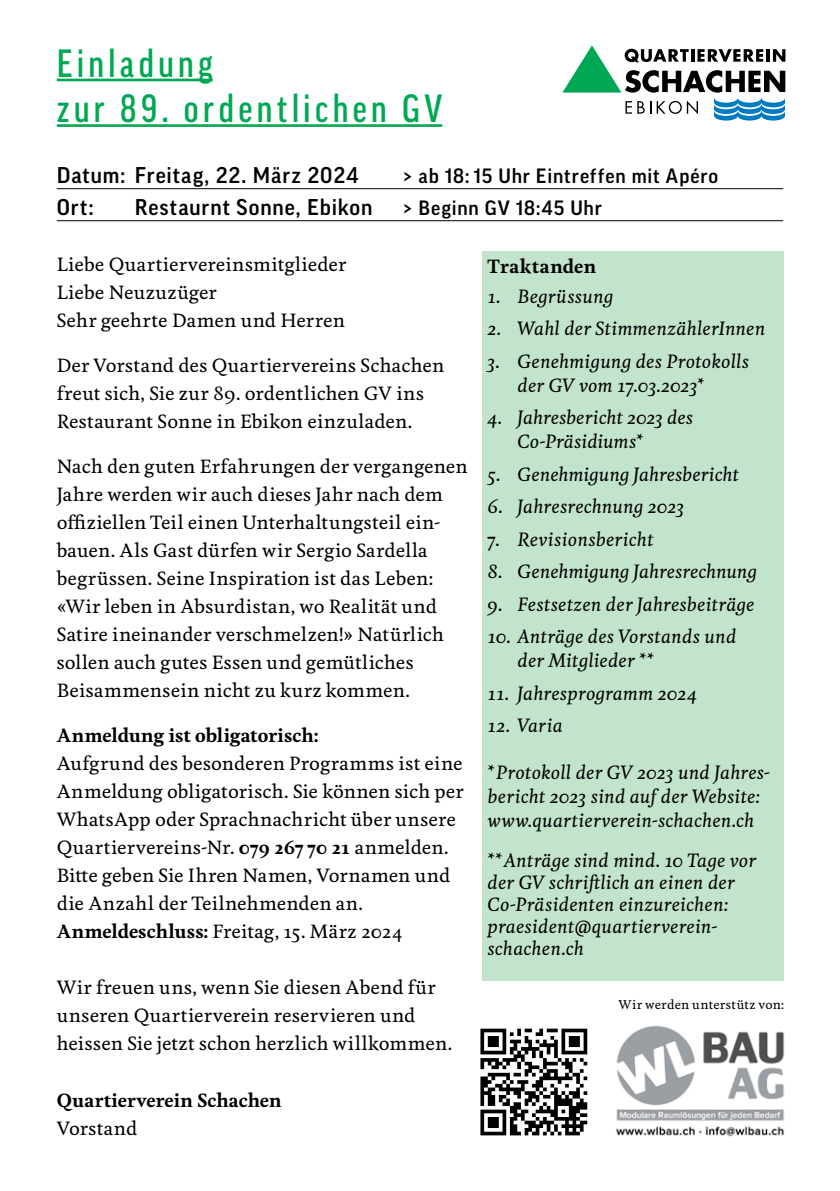
<style>
.page{position:relative;width:840px;height:1191px;background:#fff}
.page>*{position:absolute;margin:0;border:0;box-sizing:border-box;transform-origin:0 0}
.t1{font:500 condensed 38px/45.6px "Good OT";letter-spacing:.115em;color:#00a854}
.t2{font:500 22px "Good OT";letter-spacing:.045em;color:#000}
.t3{font:500 20px "Good OT";letter-spacing:.045em;color:#000}
.t4{font:500 18px/28px "Feijoa";letter-spacing:.01em;color:#000}
.t5{font:italic 500 18px/24px "Feijoa";letter-spacing:.015em;color:#000}
.t6{font:700 18px "Feijoa";letter-spacing:.005em;color:#000}
.t7{font:700 18px "Feijoa";letter-spacing:.025em;color:#000}
.t8{font:500 12px "Feijoa";letter-spacing:.02em;color:#000}
.s1{font-weight:700}
</style>
<div class="page">
<hr style="left:57px;top:79px;width:156px;height:2px;background:#00a854">
<hr style="left:57px;top:124px;width:385px;height:3px;background:#00a854">
<hr style="left:57px;top:188px;width:725px;height:1px;background:#000">
<hr style="left:57px;top:220px;width:725px;height:1px;background:#000">
<svg style="left:713px;top:111px;width:24px;height:10px"></svg>
<svg style="left:713px;top:106px;width:24px;height:10px"></svg>
<svg style="left:737px;top:111px;width:24px;height:10px"></svg>
<svg style="left:737px;top:106px;width:24px;height:10px"></svg>
<svg style="left:761px;top:111px;width:23px;height:10px"></svg>
<svg style="left:761px;top:106px;width:23px;height:10px"></svg>
<svg style="left:562px;top:45px;width:223px;height:69px"></svg>
<div style="left:481px;top:251px;width:301px;height:729px;background:#c2e3cc"></div>
<svg style="left:480px;top:1028px;width:107px;height:107px"></svg>
<img style="left:615px;top:1025px;width:170px;height:112px">
<h1 class="t1" style="left:57px;top:40px;width:387px">Einladung<br>zur 89. ordentlichen GV</h1>
<p class="t2" style="left:57px;top:163px;width:303px">Datum: Freitag, 22. März 2024</p>
<p class="t3" style="left:403px;top:164px;width:316px">&gt; ab 18: 15 Uhr Eintreffen mit Apéro</p>
<p class="t2" style="left:57px;top:195px;width:38px">Ort:</p>
<p class="t2" style="left:135px;top:195px;width:239px">Restaurnt Sonne, Ebikon</p>
<p class="t3" style="left:403px;top:196px;width:200px">&gt; Beginn GV 18:45 Uhr</p>
<p class="t4" style="left:57px;top:251px;width:291px">Liebe Quartiervereinsmitglieder<br>Liebe Neuzuzüger<br>Sehr geehrte Damen und Herren</p>
<p class="t4" style="left:57px;top:352px;width:389px">Der Vorstand des Quartiervereins Schachen freut sich, Sie zur 89. ordentlichen GV ins<br>Restaurant Sonne in Ebikon einzuladen.</p>
<p class="t4" style="left:57px;top:453px;width:412px">Nach den guten Erfahrungen der vergangenen Jahre werden wir auch dieses Jahr nach dem offiziellen Teil einen Unterhaltungsteil ein&shy;bauen. Als Gast dürfen wir Sergio Sardella begrüssen. Seine Inspiration ist das Leben: «Wir leben in Absurdistan, wo Realität und Satire ineinander verschmelzen!» Natürlich sollen auch gutes Essen und gemütliches Beisammensein nicht zu kurz kommen.</p>
<p class="t6" style="left:57px;top:723px;width:263px">Anmeldung ist obligatorisch:</p>
<p class="t4" style="left:57px;top:750px;width:408px">Aufgrund des besonderen Programms ist eine Anmeldung obligatorisch. Sie können sich per WhatsApp oder Sprachnachricht über unsere Quartiervereins-Nr. <span class="s1">079 267 70 21</span> anmelden.<br>Bitte geben Sie Ihren Namen, Vornamen und die Anzahl der Teilnehmenden an.<br><span class="s1">Anmeldeschluss:</span> Freitag, 15. März 2024</p>
<p class="t4" style="left:57px;top:974px;width:397px">Wir freuen uns, wenn Sie diesen Abend für unseren Quartierverein reservieren und heissen Sie jetzt schon herzlich willkommen.</p>
<p class="t6" style="left:57px;top:1087px;width:226px">Quartierverein Schachen</p>
<p class="t4" style="left:57px;top:1114px;width:82px">Vorstand</p>
<p class="t7" style="left:487px;top:254px;width:110px">Traktanden</p>
<p class="t5" style="left:487px;top:284px;width:127px">1. Begrüssung</p>
<p class="t5" style="left:487px;top:317px;width:279px">2. Wahl der StimmenzählerInnen</p>
<p class="t5" style="left:517px;top:349px;width:233px;text-indent:-30px">3. Genehmigung des Protokolls der GV vom 17.03.2023*</p>
<p class="t5" style="left:517px;top:406px;width:177px;text-indent:-30px">4. Jahresbericht 2023 des<br>Co-Präsidiums*</p>
<p class="t5" style="left:487px;top:462px;width:253px">5. Genehmigung Jahresbericht</p>
<p class="t5" style="left:487px;top:495px;width:198px">6. Jahresrechnung 2023</p>
<p class="t5" style="left:487px;top:527px;width:167px">7. Revisionsbericht</p>
<p class="t5" style="left:487px;top:560px;width:271px">8. Genehmigung Jahresrechnung</p>
<p class="t5" style="left:487px;top:593px;width:268px">9. Festsetzen der Jahresbeiträge</p>
<p class="t5" style="left:517px;top:625px;width:220px;text-indent:-30px">10. Anträge des Vorstands und der Mitglieder **</p>
<p class="t5" style="left:487px;top:682px;width:211px">11. Jahresprogramm 2024</p>
<p class="t5" style="left:487px;top:714px;width:77px">12. Varia</p>
<p class="t5" style="left:487px;top:761px;width:283px">* Protokoll der GV 2023 und Jahres&shy;bericht 2023 sind auf der Website: www.quartierverein-schachen.ch</p>
<p class="t5" style="left:487px;top:850px;width:270px;line-height:22px">** Anträge sind mind. 10 Tage vor der GV schriftlich an einen der<br>Co-Präsidenten einzureichen: praesident@quartierverein&shy;schachen.ch</p>
<p class="t8" style="left:618px;top:996px;width:167px">Wir werden unterstütz von:</p>
</div>
